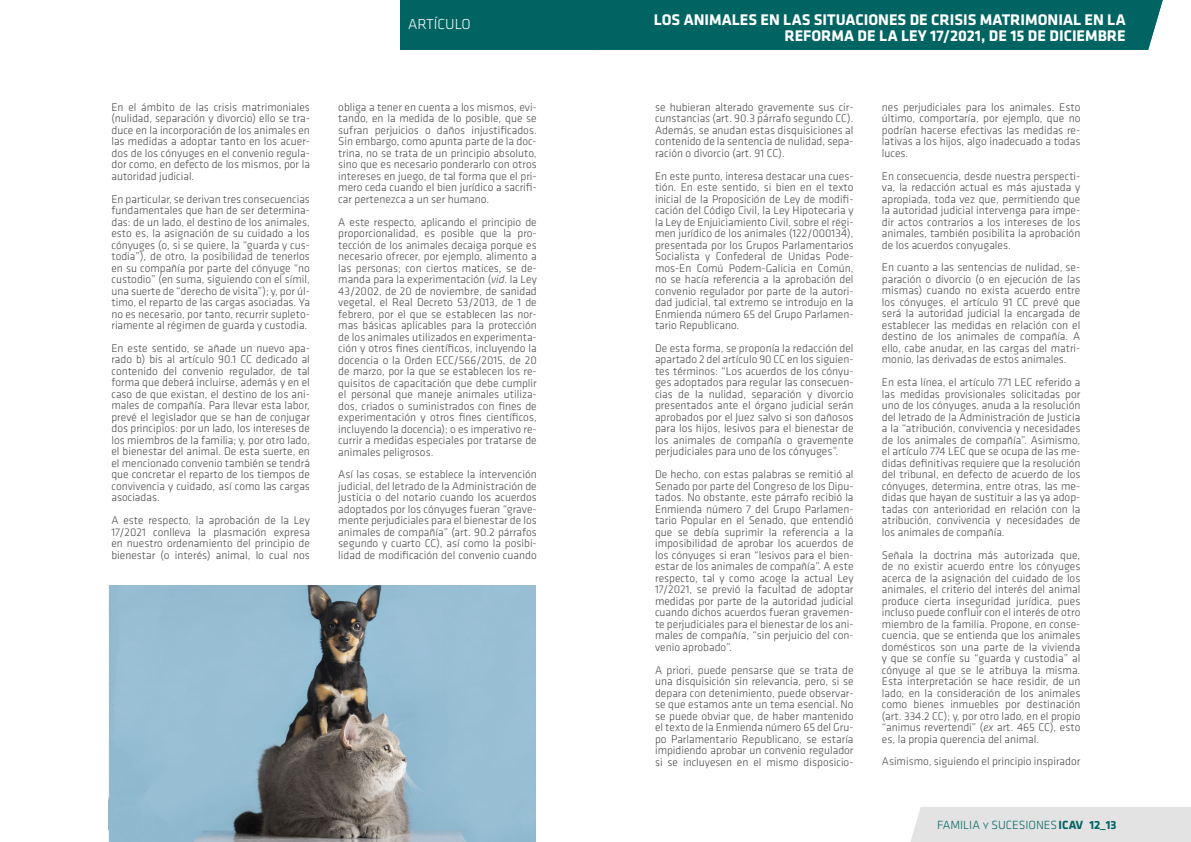
<style>
.page{position:relative;width:1191px;height:842px;background:#fff}
.page>*{position:absolute;margin:0;border:0;box-sizing:border-box;transform-origin:0 0}
.t1{font:700 16px/16px "Klavika";color:#fff;text-align:right}
.t2{font:300 15px "Klavika";color:#fff}
.t3{font:300 12.3px "Klavika";color:#006462}
.t4{font:300 11.5px/11.5px "Klavika";color:#4a4a49;text-align:justify}
.s1{font-style:italic}
.s2{font-weight:700}
</style>
<div class="page">
<div style="left:400px;top:0;width:195px;height:50px;background:#006462"></div>
<div style="left:595px;top:0;width:568px;height:50px;background:#006462"></div>
<div style="left:911px;top:807px;width:280px;height:35px;background:#e3e3e3"></div>
<img style="left:108px;top:585px;width:428px;height:257px">
<p class="t4" style="left:111px;top:101px;width:200px">En el ámbito de las crisis matrimoniales (nulidad, separación y divorcio) ello se tra&shy;duce en la incorporación de los animales en las medidas a adoptar tanto en los acuer&shy;dos de los cónyuges en el convenio regula&shy;dor como, en defecto de los mismos, por la autoridad judicial.</p>
<p class="t4" style="left:111px;top:193px;width:200px">En particular, se derivan tres consecuencias fundamentales que han de ser determina&shy;das: de un lado, el destino de los animales, esto es, la asignación de su cuidado a los cónyuges (o, si se quiere, la “guarda y cus&shy;todia”), de otro, la posibilidad de tenerlos en su compañía por parte del cónyuge “no custodio” (en suma, siguiendo con el símil, una suerte de “derecho de visita”); y, por úl&shy;timo, el reparto de las cargas asociadas. Ya no es necesario, por tanto, recurrir supleto&shy;riamente al régimen de guarda y custodia.</p>
<p class="t4" style="left:111px;top:343px;width:200px">En este sentido, se añade un nuevo apa&shy;rado b) bis al artículo 90.1 CC dedicado al contenido del convenio regulador, de tal forma que deberá incluirse, además y en el caso de que existan, el destino de los ani&shy;males de compañía. Para llevar esta labor, prevé el legislador que se han de conjugar dos principios: por un lado, los intereses de los miembros de la familia; y, por otro lado, el bienestar del animal. De esta suerte, en el mencionado convenio también se tendrá que concretar el reparto de los tiempos de convivencia y cuidado, así como las cargas asociadas.</p>
<p class="t4" style="left:111px;top:515px;width:200px">A este respecto, la aprobación de la Ley 17/2021 conlleva la plasmación expresa en nuestro ordenamiento del principio de bienestar (o interés) animal, lo cual nos</p>
<h2 class="t2" style="left:408px;top:16px;width:64px">ARTÍCULO</h2>
<h1 class="t1" style="left:654px;top:12px;width:473px">LOS ANIMALES EN LAS SITUACIONES DE CRISIS MATRIMONIAL EN LA<br>REFORMA DE LA LEY 17/2021, DE 15 DE DICIEMBRE</h1>
<p class="t4" style="left:338px;top:101px;width:200px">obliga a tener en cuenta a los mismos, evi&shy;tando, en la medida de lo posible, que se sufran perjuicios o daños injustificados.<br>Sin embargo, como apunta parte de la doc&shy;trina, no se trata de un principio absoluto, sino que es necesario ponderarlo con otros intereses en juego, de tal forma que el pri&shy;mero ceda cuando el bien jurídico a sacrifi&shy;car pertenezca a un ser humano.</p>
<p class="t4" style="left:338px;top:216px;width:200px">A este respecto, aplicando el principio de proporcionalidad, es posible que la pro&shy;tección de los animales decaiga porque es necesario ofrecer, por ejemplo, alimento a las personas; con ciertos matices, se de&shy;manda para la experimentación (<span class="s1">vid</span>. la Ley 43/2002, de 20 de noviembre, de sanidad vegetal, el Real Decreto 53/2013, de 1 de febrero, por el que se establecen las nor&shy;mas básicas aplicables para la protección de los animales utilizados en experimenta&shy;ción y otros fines científicos, incluyendo la docencia o la Orden ECC/566/2015, de 20 de marzo, por la que se establecen los re&shy;quisitos de capacitación que debe cumplir el personal que maneje animales utiliza&shy;dos, criados o suministrados con fines de experimentación y otros fines científicos, incluyendo la docencia); o es imperativo re&shy;currir a medidas especiales por tratarse de animales peligrosos.</p>
<p class="t4" style="left:338px;top:469px;width:200px">Así las cosas, se establece la intervención judicial, del letrado de la Administración de Justicia o del notario cuando los acuerdos adoptados por los cónyuges fueran “grave&shy;mente perjudiciales para el bienestar de los animales de compañía” (art. 90.2 párrafos segundo y cuarto CC), así como la posibi&shy;lidad de modificación del convenio cuando</p>
<p class="t4" style="left:655px;top:101px;width:200px">se hubieran alterado gravemente sus cir&shy;cunstancias (art. 90.3 párrafo segundo CC).<br>Además, se anudan estas disquisiciones al contenido de la sentencia de nulidad, sepa&shy;ración o divorcio (art. 91 CC).</p>
<p class="t4" style="left:655px;top:170px;width:200px">En este punto, interesa destacar una cues&shy;tión. En este sentido, si bien en el texto inicial de la Proposición de Ley de modifi&shy;cación del Código Civil, la Ley Hipotecaria y la Ley de Enjuiciamiento Civil, sobre el régi&shy;men jurídico de los animales (122/000134), presentada por los Grupos Parlamentarios Socialista y Confederal de Unidas Pode&shy;mos-En Comú Podem-Galicia en Común, no se hacía referencia a la aprobación del convenio regulador por parte de la autori&shy;dad judicial, tal extremo se introdujo en la Enmienda número 65 del Grupo Parlamen&shy;tario Republicano.</p>
<p class="t4" style="left:655px;top:343px;width:200px">De esta forma, se proponía la redacción del apartado 2 del artículo 90 CC en los siguien&shy;tes términos: “Los acuerdos de los cónyu&shy;ges adoptados para regular las consecuen&shy;cias de la nulidad, separación y divorcio presentados ante el órgano judicial serán aprobados por el Juez salvo si son dañosos para los hijos, lesivos para el bienestar de los animales de compañía o gravemente perjudiciales para uno de los cónyuges”.</p>
<p class="t4" style="left:655px;top:469px;width:200px">De hecho, con estas palabras se remitió al Senado por parte del Congreso de los Dipu&shy;tados. No obstante, este párrafo recibió la Enmienda número 7 del Grupo Parlamen&shy;tario Popular en el Senado, que entendió que se debía suprimir la referencia a la imposibilidad de aprobar los acuerdos de los cónyuges si eran “lesivos para el bien&shy;estar de los animales de compañía”. A este respecto, tal y como acoge la actual Ley 17/2021, se previó la facultad de adoptar medidas por parte de la autoridad judicial cuando dichos acuerdos fueran gravemen&shy;te perjudiciales para el bienestar de los ani&shy;males de compañía, “sin perjuicio del con&shy;venio aprobado”.</p>
<p class="t4" style="left:655px;top:664px;width:200px">A priori, puede pensarse que se trata de una disquisición sin relevancia, pero, si se depara con detenimiento, puede observar&shy;se que estamos ante un tema esencial. No se puede obviar que, de haber mantenido el texto de la Enmienda número 65 del Gru&shy;po Parlamentario Republicano, se estaría impidiendo aprobar un convenio regulador si se incluyesen en el mismo disposicio-</p>
<p class="t4" style="left:882px;top:101px;width:200px">nes perjudiciales para los animales. Esto último, comportaría, por ejemplo, que no podrían hacerse efectivas las medidas re&shy;lativas a los hijos, algo inadecuado a todas luces.</p>
<p class="t4" style="left:882px;top:170px;width:200px">En consecuencia, desde nuestra perspecti&shy;va, la redacción actual es más ajustada y apropiada, toda vez que, permitiendo que la autoridad judicial intervenga para impe&shy;dir actos contrarios a los intereses de los animales, también posibilita la aprobación de los acuerdos conyugales.</p>
<p class="t4" style="left:882px;top:262px;width:200px">En cuanto a las sentencias de nulidad, se&shy;paración o divorcio (o en ejecución de las mismas) cuando no exista acuerdo entre los cónyuges, el artículo 91 CC prevé que será la autoridad judicial la encargada de establecer las medidas en relación con el destino de los animales de compañía. A ello, cabe anudar, en las cargas del matri&shy;monio, las derivadas de estos animales.</p>
<p class="t4" style="left:882px;top:377px;width:200px">En esta línea, el artículo 771 LEC referido a las medidas provisionales solicitadas por uno de los cónyuges, anuda a la resolución del letrado de la Administración de Justicia a la “atribución, convivencia y necesidades de los animales de compañía”. Asimismo, el artículo 774 LEC que se ocupa de las me&shy;didas definitivas requiere que la resolución del tribunal, en defecto de acuerdo de los cónyuges, determina, entre otras, las me&shy;didas que hayan de sustituir a las ya adop&shy;tadas con anterioridad en relación con la atribución, convivencia y necesidades de los animales de compañía.</p>
<p class="t4" style="left:882px;top:549px;width:200px">Señala la doctrina más autorizada que, de no existir acuerdo entre los cónyuges acerca de la asignación del cuidado de los animales, el criterio del interés del animal produce cierta inseguridad jurídica, pues incluso puede confluir con el interés de otro miembro de la familia. Propone, en conse&shy;cuencia, que se entienda que los animales domésticos son una parte de la vivienda y que se confíe su “guarda y custodia” al cónyuge al que se le atribuya la misma.<br>Esta interpretación se hace residir, de un lado, en la consideración de los animales como bienes inmuebles por destinación (art. 334.2 CC); y, por otro lado, en el propio “animus revertendi” (<span class="s1">ex</span> art. 465 CC), esto es, la propia querencia del animal.</p>
<p class="t4" style="left:882px;top:756px;width:200px">Asimismo, siguiendo el principio inspirador</p>
<p class="t3" style="left:937px;top:818px;width:181px">FAMILIA y SUCESIONES<span class="s2">ICAV 12_13</span></p>
</div>
